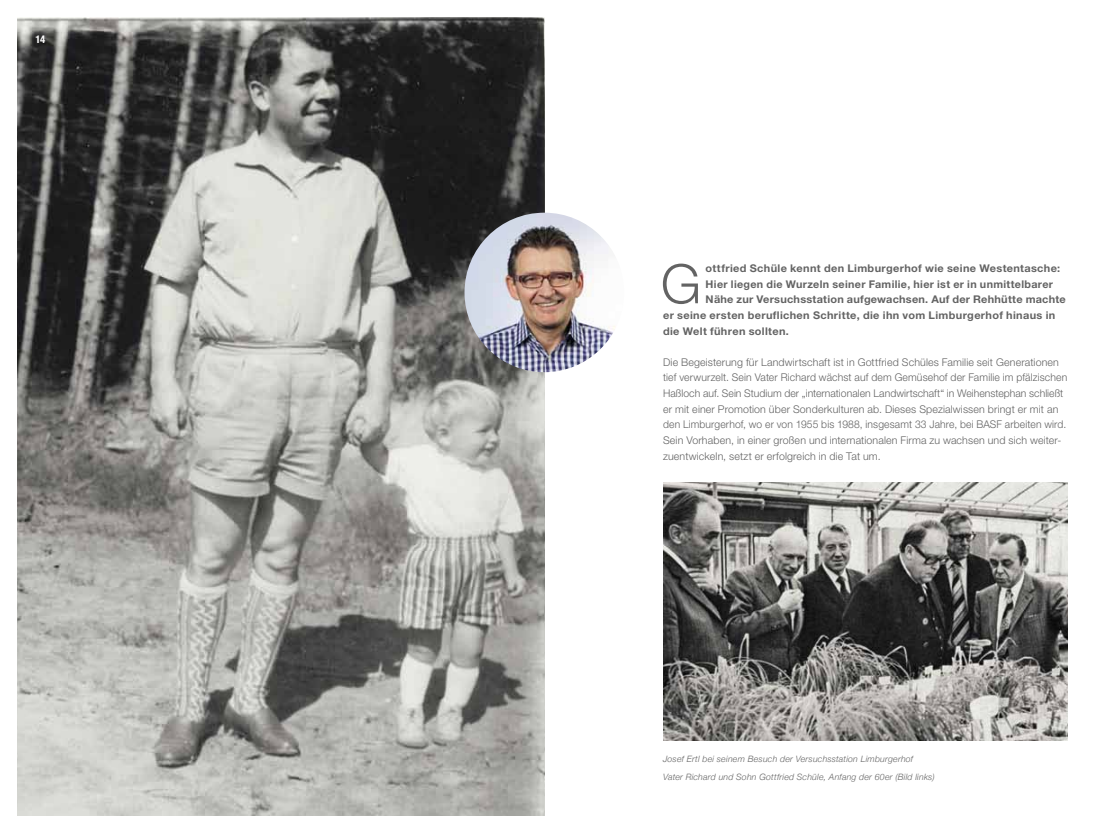
<style>
.page{position:relative;width:1117px;height:833px;background:#fff}
.page>*{position:absolute;margin:0;border:0;box-sizing:border-box;transform-origin:0 0}
.t1{font:300 54.38px "Helvetica Neue LT Std";color:#636363}
.t2{font:300 10.62px/15.6px "Helvetica Neue LT Std";letter-spacing:.01em;color:#636363}
.t3{font:700 10.62px "Helvetica Neue LT Std";letter-spacing:.03em;color:#636363}
.t4{font:700 condensed 10.62px "Helvetica Neue LT Std";color:#fff}
.t5{font:italic 300 8.75px/17.5px "Helvetica Neue";letter-spacing:.025em;color:#636363}
</style>
<div class="page">
<img style="left:18px;top:18px;width:526px;height:797px">
<img style="left:464px;top:213px;width:160px;height:159px;border-radius:80px">
<img style="left:663px;top:482px;width:404px;height:259px">
<p class="t4" style="left:35px;top:32px;width:11px">14</p>
<h1 class="t1" style="left:660px;top:251px;width:42px">G</h1>
<p class="t3" style="left:705px;top:262px;width:356px">ottfried Schüle kennt den Limburgerhof wie seine Westentasche:</p>
<p class="t3" style="left:705px;top:277px;width:349px">Hier liegen die Wurzeln seiner Familie, hier ist er in unmittelbarer</p>
<p class="t3" style="left:705px;top:293px;width:361px">Nähe zur Versuchsstation aufgewachsen. Auf der Rehhütte machte</p>
<p class="t3" style="left:663px;top:308px;width:393px">er seine ersten beruflichen Schritte, die ihn vom Limburgerhof hinaus in</p>
<p class="t3" style="left:663px;top:324px;width:127px">die Welt führen sollten.</p>
<p class="t2" style="left:663px;top:354px;width:405px">Die Begeisterung für Landwirtschaft ist in Gottfried Schüles Familie seit Generationen tief verwurzelt. Sein Vater Richard wächst auf dem Gemüsehof der Familie im pfälzischen Haßloch auf. Sein Studium der „internationalen Landwirtschaft“ in Weihenstephan schließt er mit einer Promotion über Sonderkulturen ab. Dieses Spezialwissen bringt er mit an den Limburgerhof, wo er von 1955 bis 1988, insgesamt 33 Jahre, bei BASF arbeiten wird.<br>Sein Vorhaben, in einer großen und internationalen Firma zu wachsen und sich weiter&shy;zuentwickeln, setzt er erfolgreich in die Tat um.</p>
<p class="t5" style="left:663px;top:750px;width:273px">Josef Ertl bei seinem Besuch der Versuchsstation Limburgerhof<br>Vater Richard und Sohn Gottfried Schüle, Anfang der 60er (Bild links)</p>
</div>
